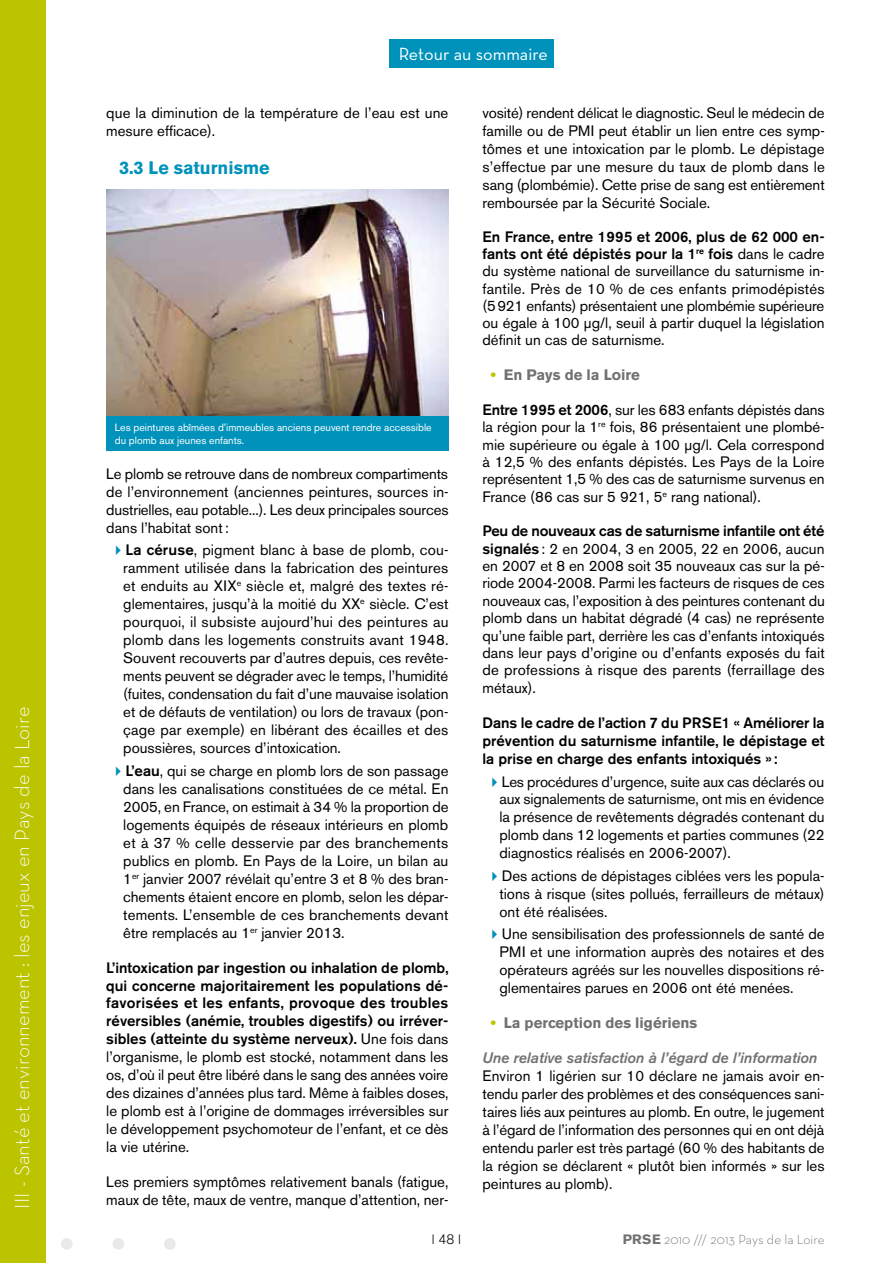
<style>
.page{position:relative;width:893px;height:1263px;background:#fff}
.page>*{position:absolute;margin:0;border:0;box-sizing:border-box;transform-origin:0 0}
.t1{font:300 21px "Neutra Text";color:#fff}
.t2{font:18px "Neutra Text";color:#fff}
.t3{font:700 18px "Akzidenz Grotesk BE";color:#0092bb}
.t4{font:15px/18px "Akzidenz Grotesk BE";color:#000;text-align:justify}
.t5{font:500 15px/18px "Akzidenz Grotesk BE";color:#000;text-align:justify}
.t6{font:italic 500 15px "Akzidenz Grotesk BE";color:#707172}
.t7{font:700 15px "Akzidenz Grotesk BE";color:#707172}
.t8{font:300 13.5px "Neutra Text";color:#707172}
.t9{font:300 13.5px "Akzidenz Grotesk BE";color:#000}
.t10{font:10.5px/12.6px "Akzidenz Grotesk BE";color:#fff}
.s1{font-weight:500}
.s2{color:#bcc400}
.s3{font-family:"Akzidenz Grotesk BE";font-weight:700}
</style>
<div class="page">
<div style="left:61px;top:1238px;width:12px;height:12px;background:#e9e9ea;border-radius:50%"></div>
<div style="left:113px;top:1238px;width:11px;height:12px;background:#e9e9ea;border-radius:50%"></div>
<div style="left:164px;top:1238px;width:12px;height:12px;background:#e9e9ea;border-radius:50%"></div>
<div style="left:0;top:0;width:45px;height:1263px;background:#bcc400"></div>
<div style="left:389px;top:40px;width:165px;height:28px;background:#0092bb"></div>
<img style="left:106px;top:189px;width:342px;height:227px">
<div style="left:106px;top:416px;width:342px;height:35px;background:#0092bb"></div>
<h1 class="t1" style="left:14px;top:1209px;width:503px;rotate:-90deg">III - Santé et environnement : les enjeux en Pays de la Loire</h1>
<p class="t2" style="left:399px;top:47px;width:151px">Retour au sommaire</p>
<p class="t4" style="left:106px;top:105px;width:344px">que la diminution de la température de l’eau est une mesure efficace).</p>
<p class="t3" style="left:119px;top:162px;width:152px">3.3 Le saturnisme</p>
<p class="t10" style="left:115px;top:422px;width:318px">Les peintures abîmées d’immeubles anciens peuvent rendre accessible du plomb aux jeunes enfants.</p>
<p class="t4" style="left:106px;top:467px;width:344px">Le plomb se retrouve dans de nombreux compartiments de l’environnement (anciennes peintures, sources in&shy;dustrielles, eau potable...). Les deux principales sources dans l’habitat sont :</p>
<p class="t4" style="left:123px;top:543px;width:327px"><span class="s1">La céruse</span>, pigment blanc à base de plomb, cou&shy;ramment utilisée dans la fabrication des peintures et enduits au XIX<sup>e</sup> siècle et, malgré des textes ré&shy;glementaires, jusqu’à la moitié du XX<sup>e</sup> siècle. C’est pourquoi, il subsiste aujourd’hui des peintures au plomb dans les logements construits avant 1948.<br>Souvent recouverts par d’autres depuis, ces revête&shy;ments peuvent se dégrader avec le temps, l’humidité (fuites, condensation du fait d’une mauvaise isolation et de défauts de ventilation) ou lors de travaux (pon&shy;çage par exemple) en libérant des écailles et des poussières, sources d’intoxication.</p>
<p class="t4" style="left:123px;top:763px;width:327px"><span class="s1">L’eau</span>, qui se charge en plomb lors de son passage dans les canalisations constituées de ce métal. En 2005, en France, on estimait à 34 % la proportion de logements équipés de réseaux intérieurs en plomb et à 37 % celle desservie par des branchements publics en plomb. En Pays de la Loire, un bilan au 1<sup>er</sup> janvier 2007 révélait qu’entre 3 et 8 % des bran&shy;chements étaient encore en plomb, selon les dépar&shy;tements. L’ensemble de ces branchements devant être remplacés au 1<sup>er</sup> janvier 2013.</p>
<p class="t4" style="left:106px;top:960px;width:344px"><span class="s1">L’intoxication par ingestion ou inhalation de plomb, qui concerne majoritairement les populations dé&shy;favorisées et les enfants, provoque des troubles réversibles (anémie, troubles digestifs) ou irréver&shy;sibles (atteinte du système nerveux).</span> Une fois dans l’organisme, le plomb est stocké, notamment dans les os, d’où il peut être libéré dans le sang des années voire des dizaines d’années plus tard. Même à faibles doses, le plomb est à l’origine de dommages irréversibles sur le développement psychomoteur de l’enfant, et ce dès la vie utérine.</p>
<p class="t4" style="left:106px;top:1175px;width:344px">Les premiers symptômes relativement banals (fatigue, maux de tête, maux de ventre, manque d’attention, ner-</p>
<p class="t4" style="left:482px;top:105px;width:344px">vosité) rendent délicat le diagnostic. Seul le médecin de famille ou de PMI peut établir un lien entre ces symp&shy;tômes et une intoxication par le plomb. Le dépistage s’effectue par une mesure du taux de plomb dans le sang (plombémie). Cette prise de sang est entièrement remboursée par la Sécurité Sociale.</p>
<p class="t4" style="left:482px;top:230px;width:344px;line-height:17.2px"><span class="s1">En France, entre 1995 et 2006, plus de 62 000 en&shy;fants ont été dépistés pour la 1</span><sup>re</sup> <span class="s1">fois</span> dans le cadre du système national de surveillance du saturnisme in&shy;fantile. Près de 10 % de ces enfants primodépistés (5 921 enfants) présentaient une plombémie supérieure ou égale à 100 μg/l, seuil à partir duquel la législation définit un cas de saturnisme.</p>
<p class="t7" style="left:491px;top:370px;width:150px"><span class="s2">•</span> En Pays de la Loire</p>
<p class="t4" style="left:482px;top:402px;width:344px;line-height:17.4px"><span class="s1">Entre 1995 et 2006</span>, sur les 683 enfants dépistés dans la région pour la 1<sup>re</sup> fois, 86 présentaient une plombé&shy;mie supérieure ou égale à 100 μg/l. Cela correspond à 12,5 % des enfants dépistés. Les Pays de la Loire représentent 1,5 % des cas de saturnisme survenus en France (86 cas sur 5 921, 5<sup>e</sup> rang national).</p>
<p class="t4" style="left:482px;top:524px;width:344px;line-height:17.4px"><span class="s1">Peu de nouveaux cas de saturnisme infantile ont été signalés</span> : 2 en 2004, 3 en 2005, 22 en 2006, aucun en 2007 et 8 en 2008 soit 35 nouveaux cas sur la pé&shy;riode 2004-2008. Parmi les facteurs de risques de ces nouveaux cas, l’exposition à des peintures contenant du plomb dans un habitat dégradé (4 cas) ne représente qu’une faible part, derrière les cas d’enfants intoxiqués dans leur pays d’origine ou d’enfants exposés du fait de professions à risque des parents (ferraillage des métaux).</p>
<p class="t5" style="left:482px;top:715px;width:344px">Dans le cadre de l’action 7 du PRSE1 « Améliorer la prévention du saturnisme infantile, le dépistage et la prise en charge des enfants intoxiqués » :</p>
<p class="t4" style="left:499px;top:774px;width:327px">Les procédures d’urgence, suite aux cas déclarés ou aux signalements de saturnisme, ont mis en évidence la présence de revêtements dégradés contenant du plomb dans 12 logements et parties communes (22 diagnostics réalisés en 2006-2007).</p>
<p class="t4" style="left:499px;top:868px;width:327px">Des actions de dépistages ciblées vers les popula&shy;tions à risque (sites pollués, ferrailleurs de métaux) ont été réalisées.</p>
<p class="t4" style="left:499px;top:926px;width:327px">Une sensibilisation des professionnels de santé de PMI et une information auprès des notaires et des opérateurs agréés sur les nouvelles dispositions ré&shy;glementaires parues en 2006 ont été menées.</p>
<p class="t7" style="left:491px;top:1017px;width:208px"><span class="s2">•</span> La perception des ligériens</p>
<p class="t6" style="left:482px;top:1052px;width:336px">Une relative satisfaction à l’égard de l’information</p>
<p class="t4" style="left:482px;top:1068px;width:344px">Environ 1 ligérien sur 10 déclare ne jamais avoir en&shy;tendu parler des problèmes et des conséquences sani&shy;taires liés aux peintures au plomb. En outre, le jugement à l’égard de l’information des personnes qui en ont déjà entendu parler est très partagé (60 % des habitants de la région se déclarent « plutôt bien informés » sur les peintures au plomb).</p>
<p class="t9" style="left:432px;top:1234px;width:30px">l 48 l</p>
<p class="t8" style="left:623px;top:1234px;width:203px"><span class="s3">PRSE</span> 2010 /// 2013 Pays de la Loire</p>
</div>
